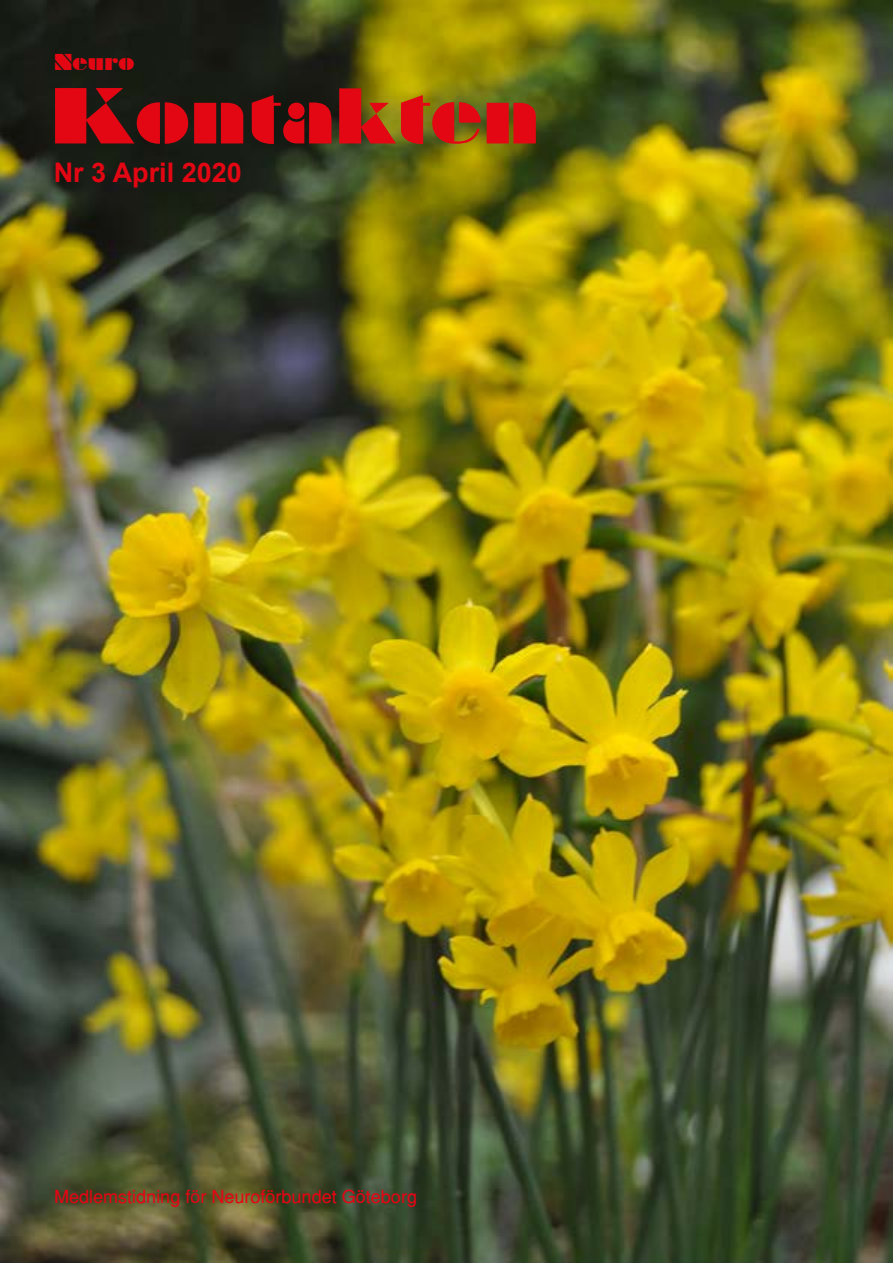
<style>
.page{position:relative;width:893px;height:1263px;background:#fff}
.page>*{position:absolute;margin:0;border:0;box-sizing:border-box;transform-origin:0 0}
.t1{font:72px "Braggadocio";color:#e30613}
.t2{font:700 27px "Arial";color:#e30613}
.t3{font:21px "Braggadocio";color:#e30613}
.t4{font:18px "Helvetica";color:#e30613}
</style>
<div class="page">
<img style="left:0;top:0;width:892px;height:1263px">
<p class="t3" style="left:54px;top:50px;width:82px">Neuro</p>
<h1 class="t1" style="left:51px;top:72px;width:490px">Kontakten</h1>
<h2 class="t2" style="left:54px;top:154px;width:190px">Nr 3 April 2020</h2>
<p class="t4" style="left:54px;top:1185px;width:365px">Medlemstidning för Neuroförbundet Göteborg</p>
</div>
